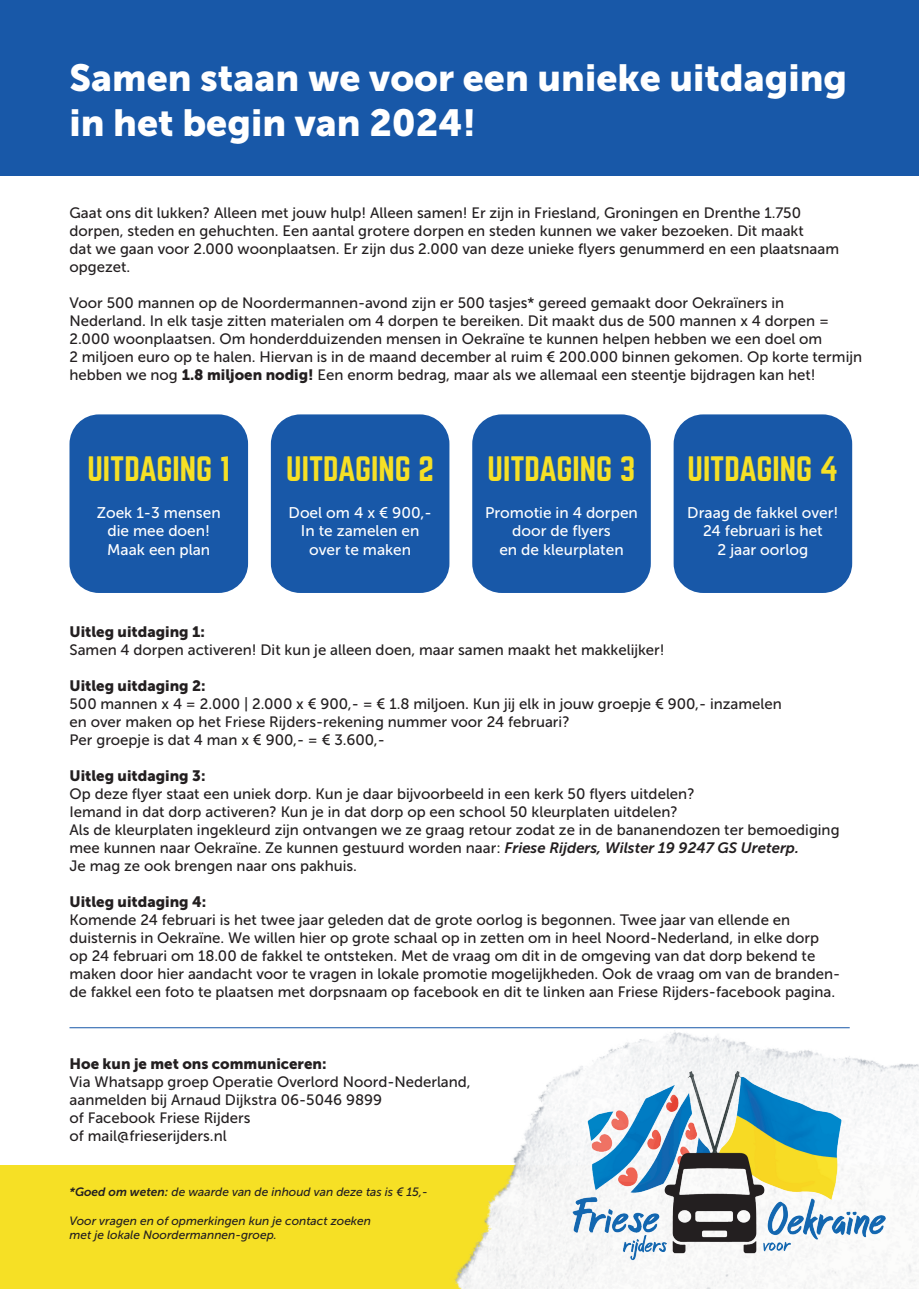
<style>
.page{position:relative;width:919px;height:1289px;background:#fff}
.page>*{position:absolute;margin:0;border:0;box-sizing:border-box;transform-origin:0 0}
.t1{font:37.5px/45px "Museo Sans 900";color:#fff}
.t2{font:30.9px "Norwester";color:#f6e025}
.t3{font:15.45px/18.5px "Museo Sans 500";color:#fff;text-align:center}
.t4{font:15px/18px "Museo Sans 500";color:#231f20}
.t5{font:15px "Museo Sans 900";color:#231f20}
.t6{font:italic 12px/14.4px "Museo Sans 500";color:#231f20}
.s1{font-family:"Museo Sans 900"}
.s2{font-family:"Museo Sans 700";font-style:italic}
.s3{font-family:"Museo Sans 700"}
</style>
<div class="page">
<div style="left:0;top:1165px;width:918px;height:123px;background:#f6e025"></div>
<div style="left:69px;top:414px;width:179px;height:179px;background:#1858a8;border-radius:30px"></div>
<div style="left:271px;top:414px;width:178px;height:179px;background:#1858a8;border-radius:30px"></div>
<div style="left:472px;top:414px;width:178px;height:179px;background:#1858a8;border-radius:30px"></div>
<div style="left:673px;top:414px;width:179px;height:179px;background:#1858a8;border-radius:30px"></div>
<img style="left:381px;top:1027px;width:537px;height:261px">
<img style="left:568px;top:1071px;width:320px;height:192px">
<div style="left:0;top:0;width:918px;height:176px;background:#1858a8"></div>
<hr style="left:69px;top:1027px;width:780px;height:1px;background:#1858a8">
<h1 class="t1" style="left:69px;top:55px;width:779px">Samen staan we voor een unieke uitdaging in het begin van 2024!</h1>
<p class="t4" style="left:69px;top:204px;width:771px">Gaat ons dit lukken? Alleen met jouw hulp! Alleen samen! Er zijn in Friesland, Groningen en Drenthe 1.750 dorpen, steden en gehuchten. Een aantal grotere dorpen en steden kunnen we vaker bezoeken. Dit maakt<br>dat we gaan voor 2.000 woonplaatsen. Er zijn dus 2.000 van deze unieke flyers genummerd en een plaatsnaam opgezet.</p>
<p class="t4" style="left:69px;top:294px;width:794px">Voor 500 mannen op de Noordermannen-avond zijn er 500 tasjes* gereed gemaakt door Oekraïners in Nederland. In elk tasje zitten materialen om 4 dorpen te bereiken. Dit maakt dus de 500 mannen x 4 dorpen = 2.000 woonplaatsen. Om honderdduizenden mensen in Oekraïne te kunnen helpen hebben we een doel om<br>2 miljoen euro op te halen. Hiervan is in de maand december al ruim € 200.000 binnen gekomen. Op korte termijn hebben we nog <span class="s1">1.8 miljoen nodig!</span> Een enorm bedrag, maar als we allemaal een steentje bijdragen kan het!</p>
<h2 class="t2" style="left:87px;top:453px;width:144px">UITDAGING 1</h2>
<p class="t3" style="left:97px;top:503px;width:125px">Zoek 1-3 mensen die mee doen!<br>Maak een plan</p>
<h2 class="t2" style="left:286px;top:453px;width:149px">UITDAGING 2</h2>
<p class="t3" style="left:288px;top:503px;width:145px">Doel om 4 x € 900,-<br>In te zamelen en over te maken</p>
<h2 class="t2" style="left:487px;top:453px;width:149px">UITDAGING 3</h2>
<p class="t3" style="left:485px;top:503px;width:154px">Promotie in 4 dorpen door de flyers<br>en de kleurplaten</p>
<h2 class="t2" style="left:687px;top:453px;width:152px">UITDAGING 4</h2>
<p class="t3" style="left:687px;top:503px;width:153px">Draag de fakkel over!<br>24 februari is het<br>2 jaar oorlog</p>
<p class="t5" style="left:69px;top:623px;width:137px">Uitleg uitdaging 1:</p>
<p class="t4" style="left:69px;top:640px;width:596px">Samen 4 dorpen activeren! Dit kun je alleen doen, maar samen maakt het makkelijker!</p>
<p class="t5" style="left:69px;top:677px;width:138px">Uitleg uitdaging 2:</p>
<p class="t4" style="left:69px;top:694px;width:713px">500 mannen x 4 = 2.000 | 2.000 x € 900,- = € 1.8 miljoen. Kun jij elk in jouw groepje € 900,- inzamelen en over maken op het Friese Rijders-rekening nummer voor 24 februari?<br>Per groepje is dat 4 man x € 900,- = € 3.600,-</p>
<p class="t5" style="left:69px;top:767px;width:137px">Uitleg uitdaging 3:</p>
<p class="t4" style="left:69px;top:784px;width:771px">Op deze flyer staat een uniek dorp. Kun je daar bijvoorbeeld in een kerk 50 flyers uitdelen?<br>Iemand in dat dorp activeren? Kun je in dat dorp op een school 50 kleurplaten uitdelen?<br>Als de kleurplaten ingekleurd zijn ontvangen we ze graag retour zodat ze in de bananendozen ter bemoediging mee kunnen naar Oekraïne. Ze kunnen gestuurd worden naar: <span class="s2">Friese Rijders, Wilster 19 9247 GS Ureterp.<br></span>Je mag ze ook brengen naar ons pakhuis.</p>
<p class="t5" style="left:69px;top:893px;width:138px">Uitleg uitdaging 4:</p>
<p class="t4" style="left:69px;top:910px;width:772px">Komende 24 februari is het twee jaar geleden dat de grote oorlog is begonnen. Twee jaar van ellende en duisternis in Oekraïne. We willen hier op grote schaal op in zetten om in heel Noord-Nederland, in elke dorp op 24 februari om 18.00 de fakkel te ontsteken. Met de vraag om dit in de omgeving van dat dorp bekend te maken door hier aandacht voor te vragen in lokale promotie mogelijkheden. Ook de vraag om van de branden&shy;de fakkel een foto te plaatsen met dorpsnaam op facebook en dit te linken aan Friese Rijders-facebook pagina.</p>
<p class="t5" style="left:69px;top:1055px;width:258px">Hoe kun je met ons communiceren:</p>
<p class="t4" style="left:69px;top:1072px;width:403px">Via Whatsapp groep Operatie Overlord Noord-Nederland, aanmelden bij Arnaud Dijkstra 06-5046 9899<br>of Facebook Friese Rijders<br>of mail@frieserijders.nl</p>
<p class="t6" style="left:69px;top:1184px;width:360px"><span class="s3">*Goed om weten:</span> de waarde van de inhoud van deze tas is € 15,-</p>
<p class="t6" style="left:69px;top:1213px;width:303px">Voor vragen en of opmerkingen kun je contact zoeken met je lokale Noordermannen-groep.</p>
</div>
